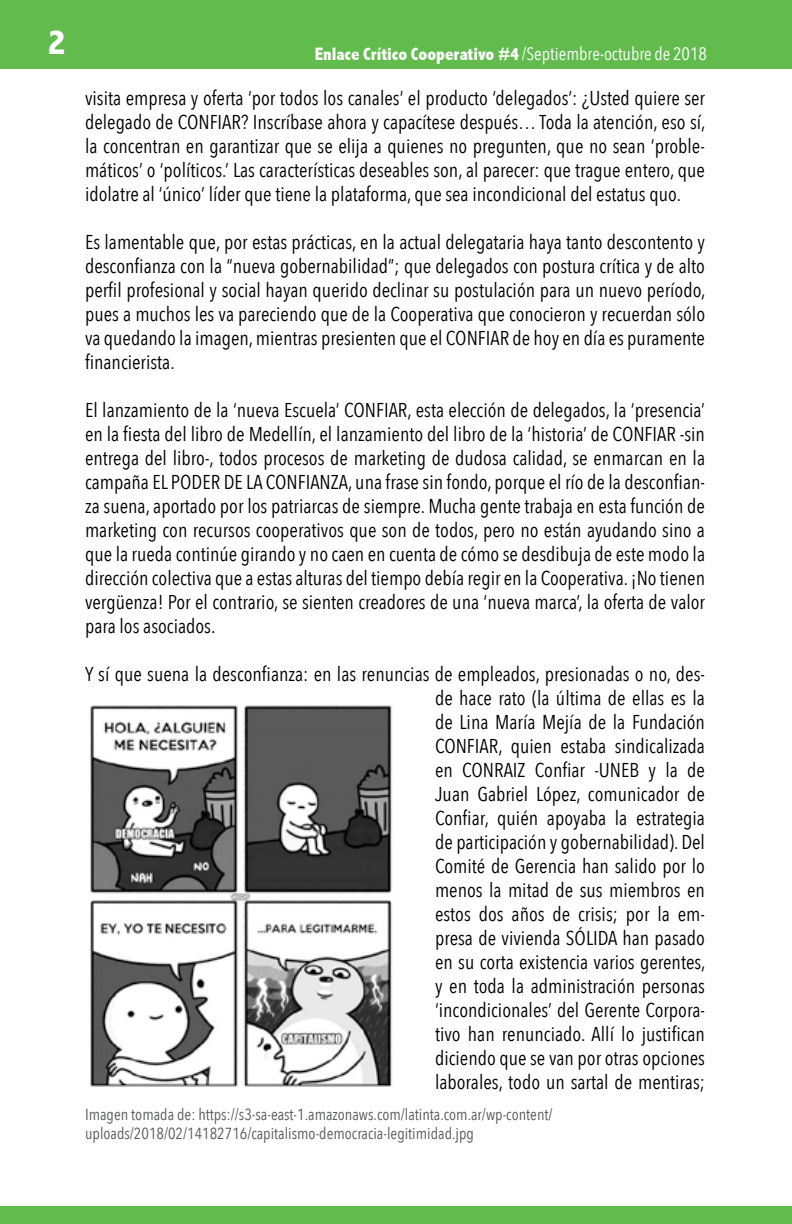
<style>
.page{position:relative;width:792px;height:1224px;background:#fff}
.page>*{position:absolute;margin:0;border:0;box-sizing:border-box;transform-origin:0 0}
.t1{font:800 condensed 36px "Abadi";color:#fff}
.t2{font:20px/24px "Avenir Next Condensed";color:#000;text-align:justify}
.t3{font:800 condensed 18px "Abadi";color:#fff}
.t4{font:16px/19.2px "Avenir Next Condensed";color:#58595b}
.s1{font-family:"Avenir Next Condensed";font-weight:400;font-stretch:normal}
</style>
<div class="page">
<div style="left:0;top:0;width:792px;height:68px;background:#61bc4d"></div>
<div style="left:0;top:1206px;width:792px;height:18px;background:#61bc4d"></div>
<img style="left:90px;top:705px;width:302px;height:382px">
<h1 class="t1" style="left:47px;top:21px;width:20px">2</h1>
<p class="t3" style="left:315px;top:43px;width:394px">Enlace Crítico Cooperativo #4 <span class="s1">/Septiembre-octubre de 2018</span></p>
<p class="t2" style="left:85px;top:85px;width:622px">visita empresa y oferta ‘por todos los canales’ el producto ‘delegados’: ¿Usted quiere ser delegado de CONFIAR? Inscríbase ahora y capacítese después… Toda la atención, eso sí, la concentran en garantizar que se elija a quienes no pregunten, que no sean ‘proble&shy;máticos’ o ‘políticos.’ Las características deseables son, al parecer: que trague entero, que idolatre al ‘único’ líder que tiene la plataforma, que sea incondicional del estatus quo.</p>
<p class="t2" style="left:85px;top:229px;width:622px">Es lamentable que, por estas prácticas, en la actual delegataria haya tanto descontento y desconfianza con la “nueva gobernabilidad”; que delegados con postura crítica y de alto perfil profesional y social hayan querido declinar su postulación para un nuevo período, pues a muchos les va pareciendo que de la Cooperativa que conocieron y recuerdan sólo va quedando la imagen, mientras presienten que el CONFIAR de hoy en día es puramente financierista.</p>
<p class="t2" style="left:85px;top:397px;width:622px">El lanzamiento de la ‘nueva Escuela’ CONFIAR, esta elección de delegados, la ‘presencia’ en la fiesta del libro de Medellín, el lanzamiento del libro de la ‘historia’ de CONFIAR -sin entrega del libro-, todos procesos de marketing de dudosa calidad, se enmarcan en la campaña EL PODER DE LA CONFIANZA, una frase sin fondo, porque el río de la desconfian&shy;za suena, aportado por los patriarcas de siempre. Mucha gente trabaja en esta función de marketing con recursos cooperativos que son de todos, pero no están ayudando sino a que la rueda continúe girando y no caen en cuenta de cómo se desdibuja de este modo la dirección colectiva que a estas alturas del tiempo debía regir en la Cooperativa. ¡No tienen vergüenza! Por el contrario, se sienten creadores de una ‘nueva marca’, la oferta de valor para los asociados.</p>
<p class="t2" style="left:435px;top:661px;width:272px;text-indent:-350px">Y sí que suena la desconfianza: en las renuncias de empleados, presionadas o no, des&shy;de hace rato (la última de ellas es la de Lina María Mejía de la Fundación CONFIAR, quien estaba sindicalizada en CONRAIZ Confiar -UNEB y la de Juan Gabriel López, comunicador de Confiar, quién apoyaba la estrategia de participación y gobernabilidad). Del Comité de Gerencia han salido por lo menos la mitad de sus miembros en estos dos años de crisis; por la em&shy;presa de vivienda SÓLIDA han pasado en su corta existencia varios gerentes, y en toda la administración personas ‘incondicionales’ del Gerente Corpora&shy;tivo han renunciado. Allí lo justifican diciendo que se van por otras opciones laborales, todo un sartal de mentiras;</p>
<p class="t4" style="left:85px;top:1104px;width:469px">Imagen tomada de: https://s3-sa-east-1.amazonaws.com/latinta.com.ar/wp-content/ uploads/2018/02/14182716/capitalismo-democracia-legitimidad.jpg</p>
</div>
